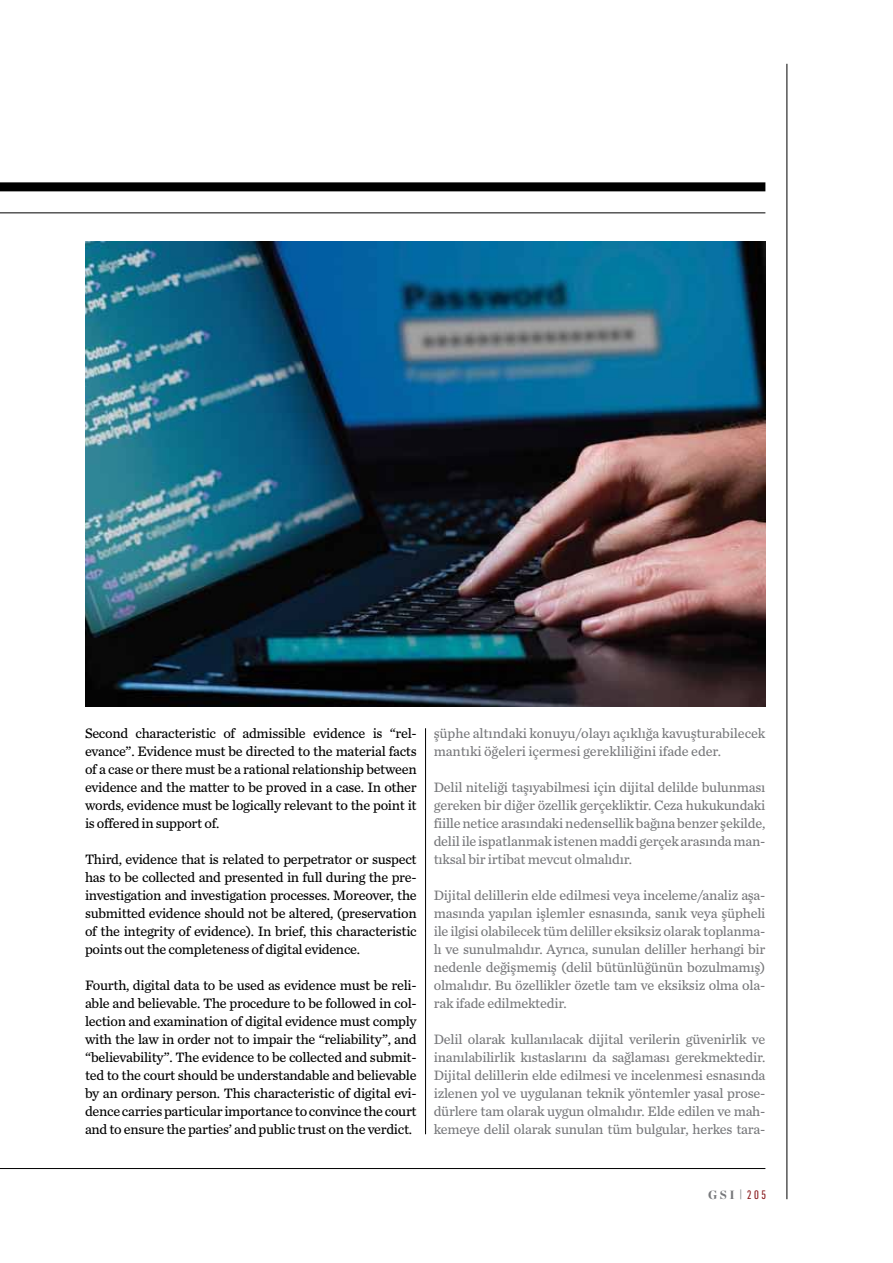
<style>
.page{position:relative;width:893px;height:1263px;background:#fff}
.page>*{position:absolute;margin:0;border:0;box-sizing:border-box;transform-origin:0 0}
.t1{font:14.25px/18px "Chronicle Text G3";letter-spacing:-.02em;color:#000;text-align:justify}
.t2{font:14.25px/18px "Chronicle Text G3";letter-spacing:-.015em;color:#77787b;text-align:justify}
.t3{font:900 12px "Chronicle Display";color:#77787b}
.s1{font-family:"Flama Condensed Basic";font-weight:400}
.s2{font-family:"Flama Condensed Basic";font-weight:400;color:#87171a}
</style>
<div class="page">
<div style="left:0;top:182px;width:765px;height:9px;background:#000"></div>
<hr style="left:0;top:213px;width:765px;height:1px;background:#000">
<hr style="left:787px;top:64px;width:1px;height:1135px;background:#000">
<hr style="left:0;top:1168px;width:765px;height:1px;background:#000">
<hr style="left:425px;top:728px;width:1px;height:406px;background:#000">
<img style="left:85px;top:242px;width:680px;height:465px">
<p class="t1" style="left:85px;top:723px;width:333px">Second characteristic of admissible evidence is “rel&shy;evance”. Evidence must be directed to the material facts of a case or there must be a rational relationship between evidence and the matter to be proved in a case. In other words, evidence must be logically relevant to the point it is offered in support of.</p>
<p class="t1" style="left:85px;top:849px;width:333px">Third, evidence that is related to perpetrator or suspect has to be collected and presented in full during the pre&shy;investigation and investigation processes. Moreover, the submitted evidence should not be altered, (preservation of the integrity of evidence). In brief, this characteristic points out the completeness of digital evidence.</p>
<p class="t1" style="left:85px;top:975px;width:333px">Fourth, digital data to be used as evidence must be reli&shy;able and believable. The procedure to be followed in col&shy;lection and examination of digital evidence must comply with the law in order not to impair the “reliability”, and “believability”. The evidence to be collected and submit&shy;ted to the court should be understandable and believable by an ordinary person. This characteristic of digital evi&shy;dence carries particular importance to convince the court and to ensure the parties’ and public trust on the verdict.</p>
<p class="t2" style="left:434px;top:723px;width:333px">şüphe altındaki konuyu/olayı açıklığa kavuşturabilecek mantıki öğeleri içermesi gerekliliğini ifade eder.</p>
<p class="t2" style="left:434px;top:777px;width:333px">Delil niteliği taşıyabilmesi için dijital delilde bulunması gereken bir diğer özellik gerçekliktir. Ceza hukukundaki fiille netice arasındaki nedensellik bağına benzer şekilde, delil ile ispatlanmak istenen maddi gerçek arasında man&shy;tıksal bir irtibat mevcut olmalıdır.</p>
<p class="t2" style="left:434px;top:885px;width:333px">Dijital delillerin elde edilmesi veya inceleme/analiz aşa&shy;masında yapılan işlemler esnasında, sanık veya şüpheli ile ilgisi olabilecek tüm deliller eksiksiz olarak toplanma&shy;lı ve sunulmalıdır. Ayrıca, sunulan deliller herhangi bir nedenle değişmemiş (delil bütünlüğünün bozulmamış) olmalıdır. Bu özellikler özetle tam ve eksiksiz olma ola&shy;rak ifade edilmektedir.</p>
<p class="t2" style="left:434px;top:1029px;width:333px">Delil olarak kullanılacak dijital verilerin güvenirlik ve inanılabilirlik kıstaslarını da sağlaması gerekmektedir.<br>Dijital delillerin elde edilmesi ve incelenmesi esnasında izlenen yol ve uygulanan teknik yöntemler yasal prose&shy;dürlere tam olarak uygun olmalıdır. Elde edilen ve mah&shy;kemeye delil olarak sunulan tüm bulgular, herkes tara-</p>
<p class="t3" style="left:708px;top:1185px;width:59px">gsi <span class="s1">|</span> <span class="s2">205</span></p>
</div>
